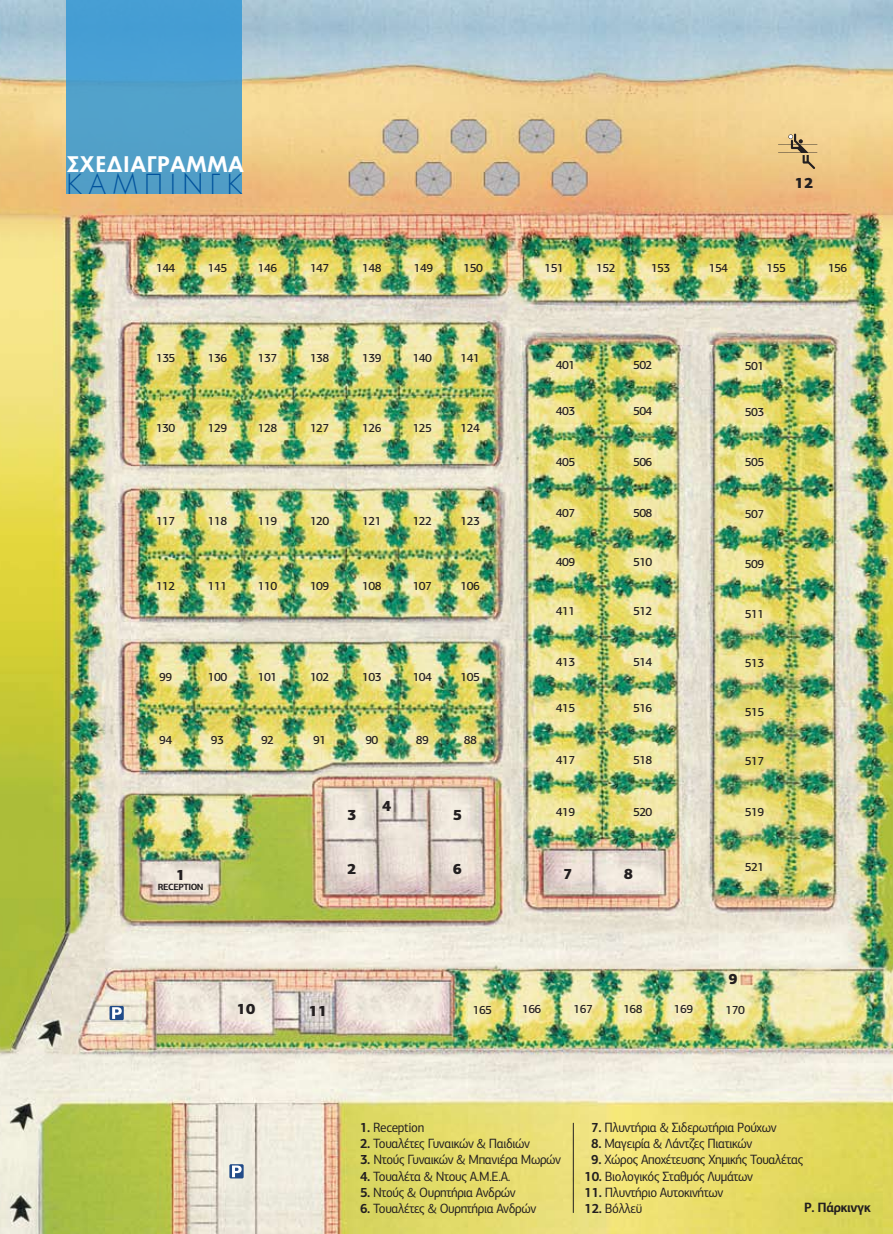
<style>
.page{position:relative;width:893px;height:1234px;background:#fff}
.page>*{position:absolute;margin:0;border:0;box-sizing:border-box;transform-origin:0 0}
.t1{font:300 27px "Art Futur";letter-spacing:.26em;color:#00529c}
.t2{font:700 21px "Art Futur";letter-spacing:.025em;color:#fff}
.t3{font:900 15px "PF Centro Sans Pro";color:#231f20}
.t4{font:13.5px "PF Centro Sans Pro";letter-spacing:-.03em;color:#231f20;scale:.95 1}
.t5{font:700 13.5px "PF Centro Sans Pro";letter-spacing:-.03em;color:#231f20;scale:.95 1}
.t6{font:500 12px "PF Centro Sans Pro";letter-spacing:-.05em;color:#231f20}
.t7{font:700 9px "PF Centro Sans Pro";letter-spacing:-.05em;color:#231f20}
.s1{font-weight:700}
</style>
<div class="page">
<img style="left:0;top:0;width:893px;height:1233px">
<div style="left:67px;top:0;width:175px;height:194px;background:#519fcb"></div>
<svg style="left:778px;top:134px;width:39px;height:35px"></svg>
<hr style="left:573px;top:1122px;width:1px;height:90px;background:#231f20">
<svg style="left:229px;top:1163px;width:15px;height:15px"></svg>
<svg style="left:232px;top:1165px;width:10px;height:11px"></svg>
<div style="left:110px;top:1005px;width:14px;height:14px;background:#214b88;border-radius:2px"></div>
<svg style="left:112px;top:1007px;width:10px;height:11px"></svg>
<h2 class="t2" style="left:67px;top:151px;width:179px">ΣXE∆IAΓPAMMA</h2>
<h1 class="t1" style="left:67px;top:170px;width:177px">KAMΠINΓK</h1>
<p class="t3" style="left:795px;top:173px;width:20px">12</p>
<p class="t6" style="left:156px;top:260px;width:21px">144</p>
<p class="t6" style="left:208px;top:260px;width:21px">145</p>
<p class="t6" style="left:258px;top:260px;width:21px">146</p>
<p class="t6" style="left:310px;top:260px;width:21px">147</p>
<p class="t6" style="left:362px;top:260px;width:21px">148</p>
<p class="t6" style="left:414px;top:260px;width:21px">149</p>
<p class="t6" style="left:464px;top:260px;width:21px">150</p>
<p class="t6" style="left:544px;top:260px;width:21px">151</p>
<p class="t6" style="left:596px;top:260px;width:21px">152</p>
<p class="t6" style="left:651px;top:260px;width:21px">153</p>
<p class="t6" style="left:709px;top:260px;width:21px">154</p>
<p class="t6" style="left:766px;top:260px;width:21px">155</p>
<p class="t6" style="left:828px;top:260px;width:21px">156</p>
<p class="t6" style="left:156px;top:350px;width:21px">135</p>
<p class="t6" style="left:208px;top:350px;width:21px">136</p>
<p class="t6" style="left:258px;top:350px;width:21px">137</p>
<p class="t6" style="left:310px;top:350px;width:21px">138</p>
<p class="t6" style="left:362px;top:350px;width:21px">139</p>
<p class="t6" style="left:413px;top:350px;width:21px">140</p>
<p class="t6" style="left:461px;top:350px;width:21px">141</p>
<p class="t6" style="left:156px;top:420px;width:21px">130</p>
<p class="t6" style="left:208px;top:420px;width:21px">129</p>
<p class="t6" style="left:258px;top:420px;width:21px">128</p>
<p class="t6" style="left:310px;top:420px;width:21px">127</p>
<p class="t6" style="left:362px;top:420px;width:21px">126</p>
<p class="t6" style="left:413px;top:420px;width:21px">125</p>
<p class="t6" style="left:461px;top:420px;width:21px">124</p>
<p class="t6" style="left:156px;top:513px;width:21px">117</p>
<p class="t6" style="left:208px;top:513px;width:21px">118</p>
<p class="t6" style="left:258px;top:513px;width:21px">119</p>
<p class="t6" style="left:310px;top:513px;width:21px">120</p>
<p class="t6" style="left:362px;top:513px;width:21px">121</p>
<p class="t6" style="left:413px;top:513px;width:21px">122</p>
<p class="t6" style="left:461px;top:513px;width:21px">123</p>
<p class="t6" style="left:156px;top:578px;width:21px">112</p>
<p class="t6" style="left:208px;top:578px;width:21px">111</p>
<p class="t6" style="left:258px;top:578px;width:21px">110</p>
<p class="t6" style="left:310px;top:578px;width:21px">109</p>
<p class="t6" style="left:362px;top:578px;width:21px">108</p>
<p class="t6" style="left:413px;top:578px;width:21px">107</p>
<p class="t6" style="left:461px;top:578px;width:21px">106</p>
<p class="t6" style="left:159px;top:669px;width:15px">99</p>
<p class="t6" style="left:208px;top:669px;width:21px">100</p>
<p class="t6" style="left:258px;top:669px;width:21px">101</p>
<p class="t6" style="left:310px;top:669px;width:21px">102</p>
<p class="t6" style="left:362px;top:669px;width:21px">103</p>
<p class="t6" style="left:413px;top:669px;width:21px">104</p>
<p class="t6" style="left:461px;top:669px;width:21px">105</p>
<p class="t6" style="left:159px;top:732px;width:15px">94</p>
<p class="t6" style="left:211px;top:732px;width:15px">93</p>
<p class="t6" style="left:261px;top:732px;width:15px">92</p>
<p class="t6" style="left:313px;top:732px;width:15px">91</p>
<p class="t6" style="left:365px;top:732px;width:15px">90</p>
<p class="t6" style="left:416px;top:732px;width:15px">89</p>
<p class="t6" style="left:464px;top:732px;width:15px">88</p>
<p class="t3" style="left:176px;top:865px;width:11px">1</p>
<p class="t7" style="left:158px;top:881px;width:47px">RECEPTION</p>
<p class="t3" style="left:347px;top:804px;width:11px">3</p>
<p class="t3" style="left:382px;top:795px;width:11px">4</p>
<p class="t3" style="left:453px;top:804px;width:11px">5</p>
<p class="t3" style="left:347px;top:859px;width:11px">2</p>
<p class="t3" style="left:453px;top:859px;width:11px">6</p>
<p class="t6" style="left:556px;top:357px;width:21px">401</p>
<p class="t6" style="left:556px;top:404px;width:21px">403</p>
<p class="t6" style="left:633px;top:357px;width:21px">502</p>
<p class="t6" style="left:633px;top:404px;width:21px">504</p>
<p class="t6" style="left:556px;top:454px;width:21px">405</p>
<p class="t6" style="left:633px;top:454px;width:21px">506</p>
<p class="t6" style="left:556px;top:505px;width:21px">407</p>
<p class="t6" style="left:633px;top:505px;width:21px">508</p>
<p class="t6" style="left:556px;top:554px;width:21px">409</p>
<p class="t6" style="left:633px;top:554px;width:21px">510</p>
<p class="t6" style="left:556px;top:603px;width:21px">411</p>
<p class="t6" style="left:633px;top:603px;width:21px">512</p>
<p class="t6" style="left:556px;top:654px;width:21px">413</p>
<p class="t6" style="left:556px;top:700px;width:21px">415</p>
<p class="t6" style="left:633px;top:654px;width:21px">514</p>
<p class="t6" style="left:633px;top:700px;width:21px">516</p>
<p class="t6" style="left:556px;top:752px;width:21px">417</p>
<p class="t6" style="left:633px;top:752px;width:21px">518</p>
<p class="t6" style="left:556px;top:804px;width:21px">419</p>
<p class="t6" style="left:633px;top:804px;width:21px">520</p>
<p class="t3" style="left:563px;top:863px;width:11px">7</p>
<p class="t3" style="left:624px;top:863px;width:11px">8</p>
<p class="t6" style="left:745px;top:359px;width:21px">501</p>
<p class="t6" style="left:745px;top:404px;width:21px">503</p>
<p class="t6" style="left:745px;top:454px;width:21px">505</p>
<p class="t6" style="left:745px;top:506px;width:21px">507</p>
<p class="t6" style="left:745px;top:556px;width:21px">509</p>
<p class="t6" style="left:745px;top:606px;width:21px">511</p>
<p class="t6" style="left:745px;top:655px;width:21px">513</p>
<p class="t6" style="left:745px;top:704px;width:21px">515</p>
<p class="t6" style="left:745px;top:753px;width:21px">517</p>
<p class="t6" style="left:745px;top:804px;width:21px">519</p>
<p class="t6" style="left:745px;top:859px;width:21px">521</p>
<p class="t3" style="left:728px;top:968px;width:11px">9</p>
<p class="t3" style="left:237px;top:998px;width:20px">10</p>
<p class="t3" style="left:309px;top:1000px;width:20px">11</p>
<p class="t6" style="left:725px;top:1001px;width:21px">170</p>
<p class="t6" style="left:473px;top:1002px;width:21px">165</p>
<p class="t6" style="left:522px;top:1001px;width:21px">166</p>
<p class="t6" style="left:574px;top:1001px;width:21px">167</p>
<p class="t6" style="left:623px;top:1001px;width:21px">168</p>
<p class="t6" style="left:674px;top:1001px;width:21px">169</p>
<p class="t4" style="left:360px;top:1118px;width:69px"><span class="s1">1.</span> Reception</p>
<p class="t4" style="left:360px;top:1135px;width:180px"><span class="s1">2.</span> Τουαλέτες Γυναικών &amp; Παιδιών</p>
<p class="t4" style="left:360px;top:1151px;width:213px"><span class="s1">3.</span> Ντούς Γυναικών &amp; Μπανιέρα Μωρών</p>
<p class="t4" style="left:360px;top:1167px;width:160px"><span class="s1">4.</span> Τουαλέτα &amp; Ντους Α.M.E.Α.</p>
<p class="t4" style="left:360px;top:1183px;width:166px"><span class="s1">5.</span> Ντούς &amp; Ουρητήρια Ανδρών</p>
<p class="t4" style="left:360px;top:1199px;width:187px"><span class="s1">6.</span> Τουαλέτες &amp; Ουρητήρια Ανδρών</p>
<p class="t4" style="left:591px;top:1118px;width:197px"><span class="s1">7.</span> Πλυντήρια &amp; Σιδερωτήρια Ρούχων</p>
<p class="t4" style="left:591px;top:1135px;width:171px"><span class="s1">8.</span> Μαγειρία &amp; Λάντζες Πιατικών</p>
<p class="t4" style="left:591px;top:1151px;width:225px"><span class="s1">9.</span> Χώρος Αποχέτευσης Χηµικής Τουαλέτας</p>
<p class="t4" style="left:584px;top:1167px;width:179px"><span class="s1">10.</span> Βιολογικός Σταθµός Λυµάτων</p>
<p class="t4" style="left:584px;top:1183px;width:148px"><span class="s1">11.</span> Πλυντήριο Αυτοκινήτων</p>
<p class="t4" style="left:584px;top:1199px;width:62px"><span class="s1">12.</span> Βόλλεϋ</p>
<p class="t5" style="left:804px;top:1198px;width:72px">P. Πάρκινγκ</p>
</div>
